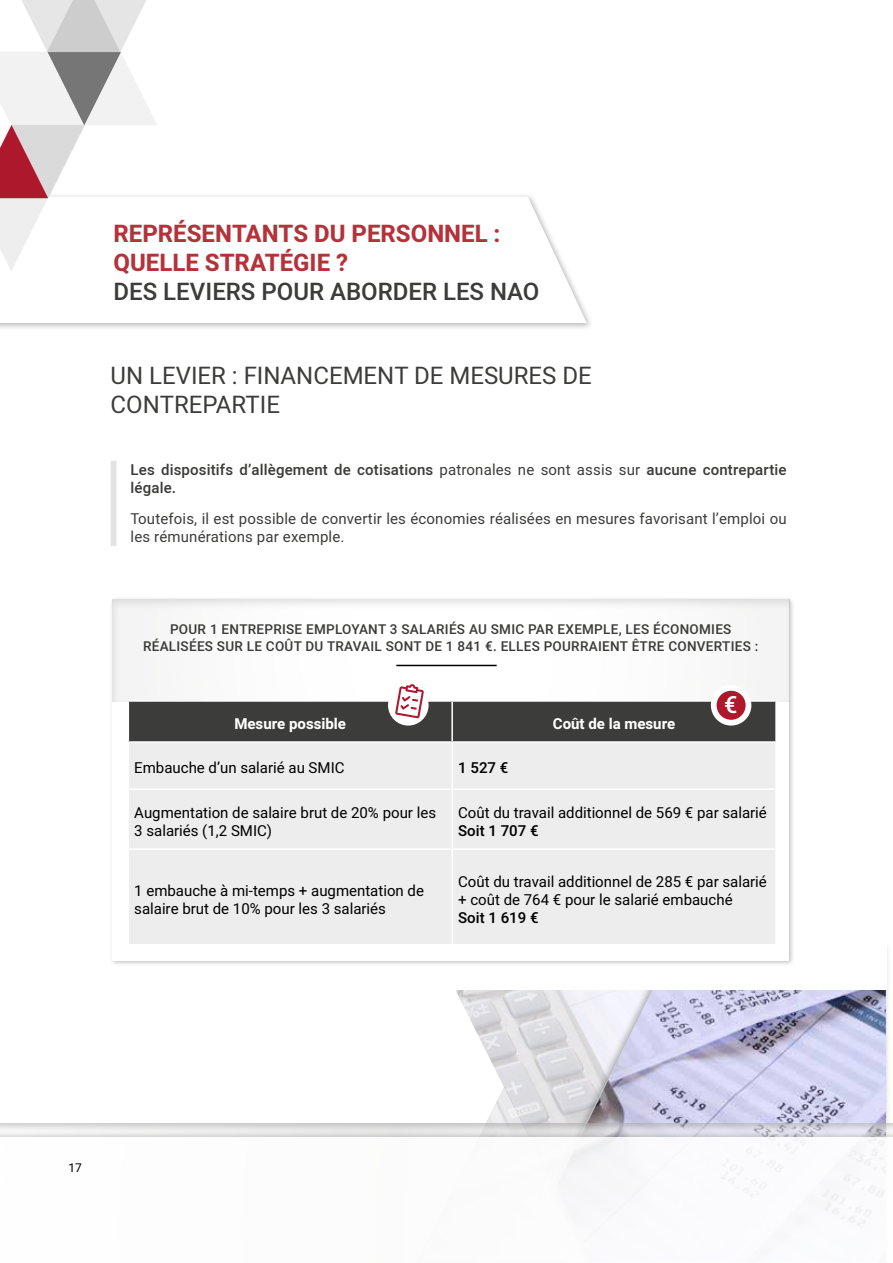
<style>
.page{position:relative;width:893px;height:1263px;background:#fff}
.page>*{position:absolute;margin:0;border:0;box-sizing:border-box;transform-origin:0 0}
.t1{font:24px/28.8px "Heebo";color:#3c3c3b}
.t2{font:700 24px/28.8px "Heebo";color:#b4323a}
.t3{font:500 24px "Heebo";color:#3c3c3b}
.t4{font:500 23.4px "Heebo";color:#fff}
.t5{font:15px/18px "Heebo";color:#000}
.t6{font:15px/18px "Heebo";letter-spacing:.01em;color:#3c3c3b}
.t7{font:500 15px/18px "Heebo";letter-spacing:.01em;color:#3c3c3b}
.t8{font:700 15px "Heebo";color:#fff}
.t9{font:500 15px "Heebo";color:#000}
.t10{font:500 13.5px/16.2px "Heebo";letter-spacing:.02em;color:#3c3c3b;text-align:center}
.t11{font:12px "Heebo";color:#000}
.s1{font-weight:400}
</style>
<div class="page">
<img style="left:456px;top:990px;width:92px;height:132px">
<img style="left:556px;top:990px;width:330px;height:132px">
<div style="left:0;top:193px;width:594px;height:138px;background:#000;opacity:.3"></div>
<svg style="left:0;top:197px;width:587px;height:126px"></svg>
<div style="left:111px;top:461px;width:6px;height:85px;background:#e3e3e3"></div>
<div style="left:110px;top:596px;width:685px;height:371px;background:#000;opacity:.25"></div>
<div style="left:113px;top:599px;width:676px;height:362px;background:#fff"></div>
<div style="left:111px;top:598px;width:678px;height:103px;background:#878787;opacity:.75"></div>
<hr style="left:396px;top:665px;width:101px;height:1px;background:#000">
<div style="left:129px;top:743px;width:646px;height:201px;background:#ededed"></div>
<hr style="left:452px;top:700px;width:325px;height:2px;background:#fff">
<hr style="left:451px;top:743px;width:2px;height:45px;background:#fff">
<hr style="left:128px;top:788px;width:324px;height:2px;background:#fff">
<hr style="left:452px;top:788px;width:325px;height:2px;background:#fff">
<hr style="left:451px;top:790px;width:2px;height:58px;background:#fff">
<hr style="left:128px;top:848px;width:324px;height:2px;background:#fff">
<hr style="left:452px;top:848px;width:325px;height:2px;background:#fff">
<hr style="left:451px;top:850px;width:2px;height:94px;background:#fff">
<svg style="left:128px;top:684px;width:648px;height:58px"></svg>
<div style="left:0;top:1122px;width:893px;height:141px;background:#878787;opacity:.75"></div>
<div style="left:0;top:1130px;width:893px;height:133px;background:#000;opacity:.18"></div>
<div style="left:0;top:1137px;width:893px;height:126px;background:#fff"></div>
<svg style="left:0;top:0;width:158px;height:272px"></svg>
<h1 class="t2" style="left:113px;top:220px;width:388px">REPRÉSENTANTS DU PERSONNEL :<br>QUELLE STRATÉGIE ?</h1>
<h1 class="t3" style="left:113px;top:274px;width:427px">DES LEVIERS POUR ABORDER LES NAO</h1>
<h1 class="t1" style="left:111px;top:361px;width:483px">UN LEVIER : FINANCEMENT DE MESURES DE<br>CONTREPARTIE</h1>
<p class="t7" style="left:131px;top:461px;width:657px">Les dispositifs d’allègement de cotisations <span class="s1">patronales ne sont assis sur</span> aucune contrepartie légale.</p>
<p class="t6" style="left:131px;top:509px;width:658px">Toutefois, il est possible de convertir les économies réalisées en mesures favorisant l’emploi ou les rémunérations par exemple.</p>
<p class="t10" style="left:143px;top:622px;width:617px">POUR 1 ENTREPRISE EMPLOYANT 3 SALARIÉS AU SMIC PAR EXEMPLE, LES ÉCONOMIES<br>RÉALISÉES SUR LE COÛT DU TRAVAIL SONT DE 1 841 €. ELLES POURRAIENT ÊTRE CONVERTIES :</p>
<h2 class="t4" style="left:724px;top:688px;width:15px">€</h2>
<p class="t8" style="left:234px;top:714px;width:113px">Mesure possible</p>
<p class="t8" style="left:553px;top:714px;width:124px">Coût de la mesure</p>
<p class="t5" style="left:134px;top:759px;width:212px">Embauche d’un salarié au SMIC</p>
<p class="t9" style="left:458px;top:758px;width:52px">1 527 €</p>
<p class="t5" style="left:134px;top:804px;width:303px">Augmentation de salaire brut de 20% pour les<br>3 salariés (1,2 SMIC)</p>
<p class="t5" style="left:458px;top:804px;width:310px">Coût du travail additionnel de 569 € par salarié</p>
<p class="t9" style="left:458px;top:820px;width:82px">Soit 1 707 €</p>
<p class="t5" style="left:134px;top:881px;width:291px">1 embauche à mi-temps + augmentation de salaire brut de 10% pour les 3 salariés</p>
<p class="t5" style="left:458px;top:872px;width:310px">Coût du travail additionnel de 285 € par salarié + coût de 764 € pour le salarié embauché</p>
<p class="t9" style="left:458px;top:907px;width:82px">Soit 1 619 €</p>
<p class="t11" style="left:69px;top:1159px;width:15px">17</p>
</div>
